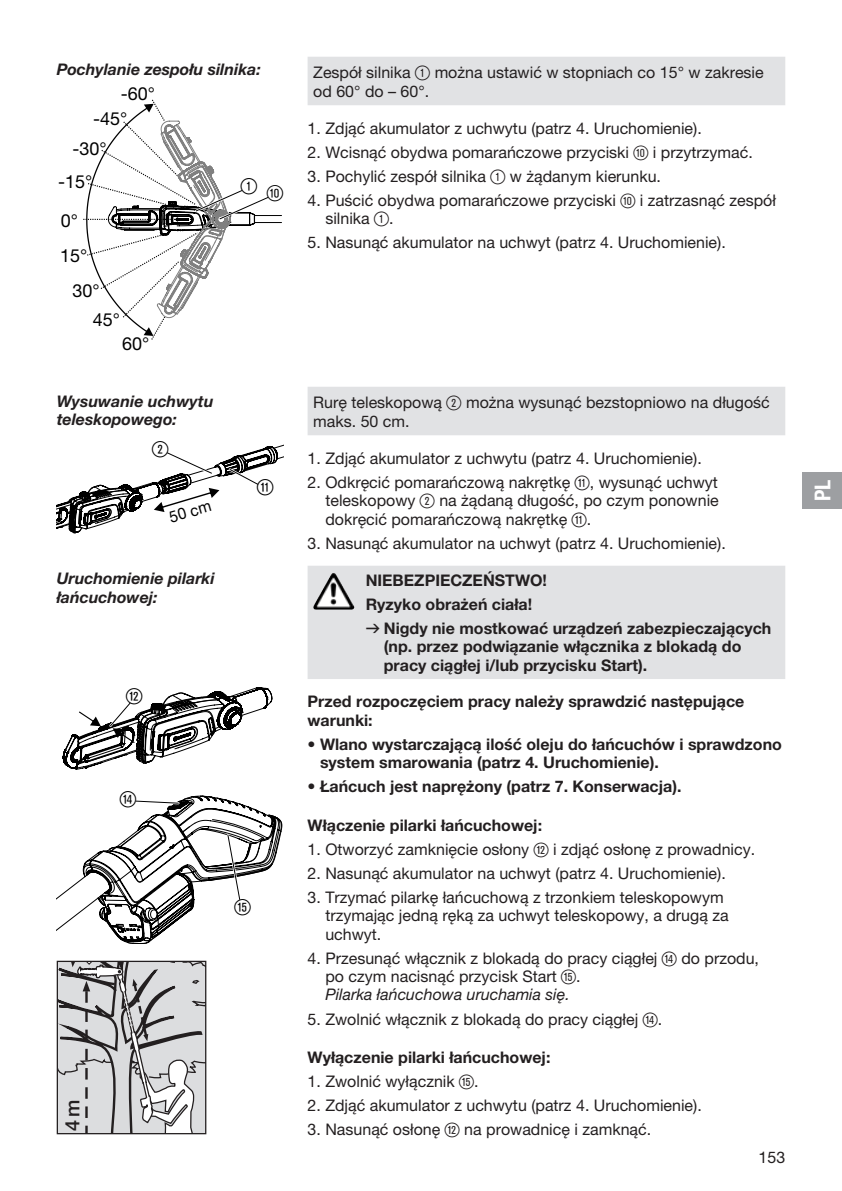
<style>
.page{position:relative;width:842px;height:1191px;background:#fff}
.page>*{position:absolute;margin:0;border:0;box-sizing:border-box;transform-origin:0 0}
.t1{font:22px "Ziffernim Kreisund Quadrat BQ";color:#000}
.t2{font:22px "GARDENA Pro Bo Cond";color:#fff}
.t3{font:18px "GARDENA Pro";color:#000}
.t4{font:16px/18.4px "GARDENA Pro";color:#231f20}
.t5{font:700 16px/18.4px "GARDENA Pro";color:#231f20}
.t6{font:italic 700 16px/18.4px "GARDENA Pro";color:#231f20}
.t7{font:16px "GARDENA Pro";color:#000;scale:.96 1}
.s1{font-family:"Ziffernim Kreisund Quadrat BQ";font-size:20px}
.s2{font-family:"Formdruck";font-weight:400}
.s3{font-style:italic}
</style>
<div class="page">
<svg style="left:308px;top:57px;width:477px;height:622px"></svg>
<svg style="left:83px;top:99px;width:199px;height:241px"></svg>
<svg style="left:57px;top:445px;width:226px;height:89px"></svg>
<svg style="left:62px;top:687px;width:211px;height:83px"></svg>
<svg style="left:57px;top:795px;width:226px;height:149px"></svg>
<svg style="left:59px;top:962px;width:145px;height:170px;background:#c0c0c1"></svg>
<div style="left:57px;top:960px;width:149px;height:174px;border:1px solid #231f20"></div>
<img style="left:315px;top:573px;width:18px;height:30px">
<div style="left:802px;top:472px;width:40px;height:37px;background:#9d9fa2"></div>
<p class="t6" style="left:57px;top:60px;width:206px">Pochylanie zespołu silnika:</p>
<p class="t3" style="left:121px;top:83px;width:36px">-60°</p>
<p class="t3" style="left:93px;top:108px;width:36px">-45°</p>
<p class="t3" style="left:73px;top:138px;width:36px">-30°</p>
<p class="t3" style="left:58px;top:171px;width:36px">-15°</p>
<p class="t3" style="left:61px;top:210px;width:19px">0°</p>
<p class="t3" style="left:60px;top:245px;width:29px">15°</p>
<p class="t3" style="left:72px;top:280px;width:29px">30°</p>
<p class="t3" style="left:93px;top:309px;width:29px">45°</p>
<p class="t3" style="left:122px;top:333px;width:29px">60°</p>
<p class="t6" style="left:57px;top:391px;width:158px">Wysuwanie uchwytu teleskopowego:</p>
<h1 class="t1" style="left:152px;top:436px;width:18px">2</h1>
<p class="t7" style="left:167px;top:508px;width:46px;rotate:-16deg">50 cm</p>
<p class="t6" style="left:57px;top:569px;width:159px">Uruchomienie pilarki łańcuchowej:</p>
<h1 class="t1" style="left:241px;top:177px;width:44px">1 0</h1>
<h1 class="t1" style="left:257px;top:475px;width:18px">Q</h1>
<h1 class="t1" style="left:126px;top:683px;width:18px">W</h1>
<h1 class="t1" style="left:120px;top:786px;width:18px">R</h1>
<h1 class="t1" style="left:234px;top:894px;width:18px">T</h1>
<p class="t4" style="left:313px;top:63px;width:452px">Zespół silnika <span class="s1">1</span> można ustawić w stopniach co 15° w zakresie od 60° do – 60°.</p>
<p class="t4" style="left:308px;top:119px;width:396px">1. Zdjąć akumulator z uchwytu (patrz 4. Uruchomienie).</p>
<p class="t4" style="left:308px;top:143px;width:447px">2. Wcisnąć obydwa pomarańczowe przyciski <span class="s1">0</span> i przytrzymać.</p>
<p class="t4" style="left:308px;top:167px;width:355px">3. Pochylić zespół silnika <span class="s1">1</span> w żądanym kierunku.</p>
<p class="t4" style="left:325px;top:191px;width:452px;text-indent:-18px">4. Puścić obydwa pomarańczowe przyciski <span class="s1">0</span> i zatrzasnąć zespół silnika <span class="s1">1</span>.</p>
<p class="t4" style="left:308px;top:233px;width:420px">5. Nasunąć akumulator na uchwyt (patrz 4. Uruchomienie).</p>
<p class="t4" style="left:313px;top:393px;width:458px">Rurę teleskopową <span class="s1">2</span> można wysunąć bezstopniowo na długość maks. 50 cm.</p>
<p class="t4" style="left:308px;top:448px;width:396px">1. Zdjąć akumulator z uchwytu (patrz 4. Uruchomienie).</p>
<p class="t4" style="left:325px;top:473px;width:395px;text-align:justify;text-indent:-18px">2. Odkręcić pomarańczową nakrętkę <span class="s1">Q</span>, wysunąć uchwyt teleskopowy <span class="s1">2</span> na żądaną długość, po czym ponownie dokręcić pomarańczową nakrętkę <span class="s1">Q</span>.</p>
<p class="t4" style="left:308px;top:533px;width:420px">3. Nasunąć akumulator na uchwyt (patrz 4. Uruchomienie).</p>
<p class="t5" style="left:366px;top:567px;width:407px;line-height:24px">NIEBEZPIECZEŃSTWO!<br>Ryzyko obrażeń ciała!<br><span class="s2">v</span> Nigdy nie mostkować urządzeń zabezpieczających</p>
<p class="t5" style="left:384px;top:637px;width:359px">(np. przez podwiązanie włącznika z blokadą do pracy ciągłej i/lub przycisku Start).</p>
<p class="t5" style="left:308px;top:692px;width:438px">Przed rozpoczęciem pracy należy sprawdzić następujące warunki:</p>
<p class="t5" style="left:320px;top:734px;width:463px;text-indent:-12px">• Wlano wystarczającą ilość oleju do łańcuchów i sprawdzono system smarowania (patrz 4. Uruchomienie).</p>
<p class="t5" style="left:308px;top:777px;width:376px">• Łańcuch jest naprężony (patrz 7. Konserwacja).</p>
<p class="t5" style="left:308px;top:815px;width:236px">Włączenie pilarki łańcuchowej:</p>
<p class="t4" style="left:308px;top:839px;width:449px">1. Otworzyć zamknięcie osłony <span class="s1">W</span> i zdjąć osłonę z prowadnicy.</p>
<p class="t4" style="left:308px;top:863px;width:420px">2. Nasunąć akumulator na uchwyt (patrz 4. Uruchomienie).</p>
<p class="t4" style="left:325px;top:887px;width:405px;text-indent:-18px">3. Trzymać pilarkę łańcuchową z trzonkiem teleskopowym trzymając jedną ręką za uchwyt teleskopowy, a drugą za uchwyt.</p>
<p class="t4" style="left:325px;top:948px;width:435px;text-indent:-18px">4. Przesunąć włącznik z blokadą do pracy ciągłej <span class="s1">R</span> do przodu, po czym nacisnąć przycisk Start <span class="s1">T</span>.<br><span class="s3">Pilarka łańcuchowa uruchamia się.</span></p>
<p class="t4" style="left:308px;top:1009px;width:356px">5. Zwolnić włącznik z blokadą do pracy ciągłej <span class="s1">R</span>.</p>
<p class="t5" style="left:308px;top:1047px;width:244px">Wyłączenie pilarki łańcuchowej:</p>
<p class="t4" style="left:308px;top:1071px;width:173px">1. Zwolnić wyłącznik <span class="s1">T</span>.</p>
<p class="t4" style="left:308px;top:1095px;width:396px">2. Zdjąć akumulator z uchwytu (patrz 4. Uruchomienie).</p>
<p class="t4" style="left:308px;top:1119px;width:345px">3. Nasunąć osłonę <span class="s1">W</span> na prowadnicę i zamknąć.</p>
<p class="t4" style="left:759px;top:1147px;width:28px">153</p>
<h1 class="t2" style="left:809px;top:501px;width:23px;rotate:-90deg">PL</h1>
</div>
